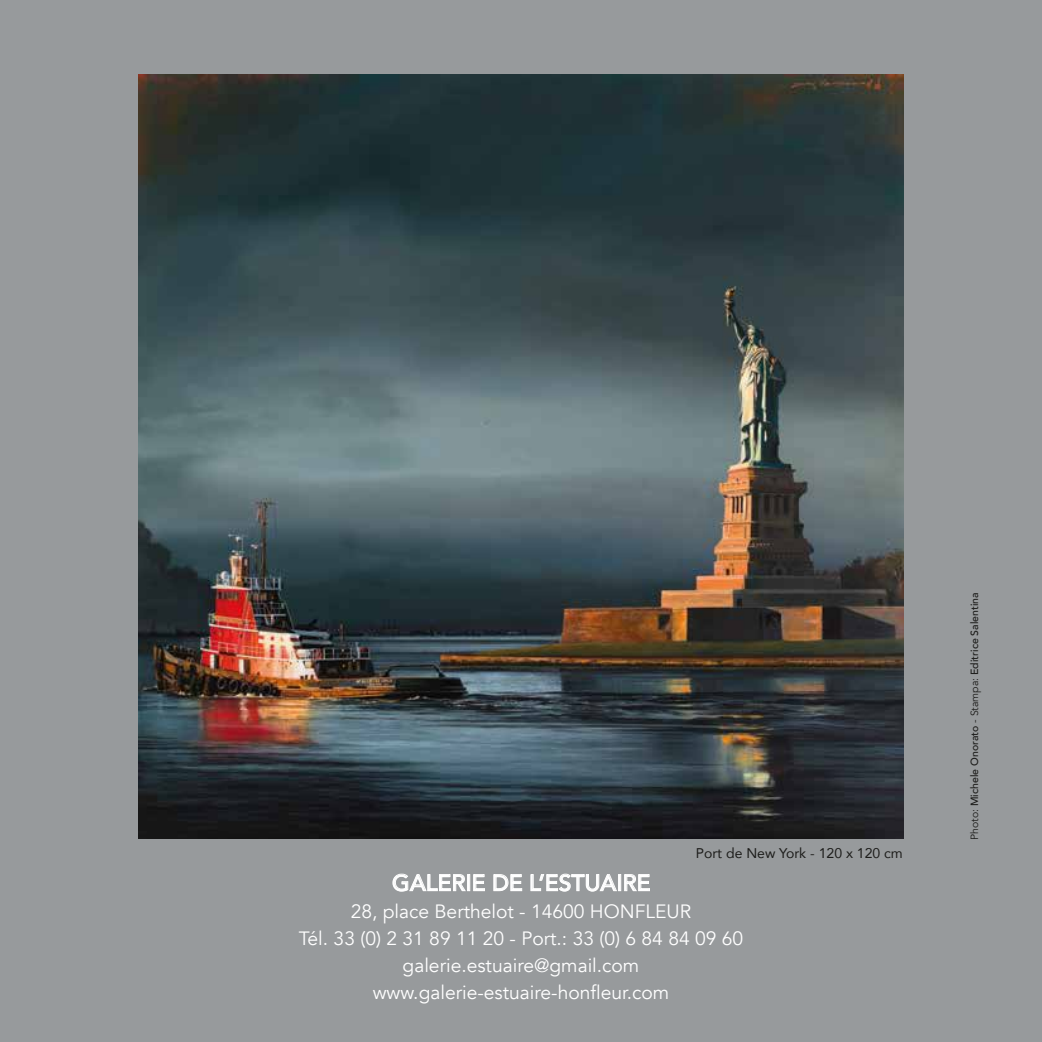
<style>
.page{position:relative;width:1042px;height:1042px;background:#979a9c}
.page>*{position:absolute;margin:0;border:0;box-sizing:border-box;transform-origin:0 0}
.t1{font:500 22.75px "Avenir";color:#fff}
.t2{font:19.25px/26.9px "Avenir";color:#fff;text-align:center}
.t3{font:14px "Avenir";color:#1d1d1b}
.t4{font:500 10.5px "Avenir";color:#1d1d1b}
.s1{font-weight:400}
</style>
<div class="page">
<img style="left:138px;top:74px;width:766px;height:765px">
<svg style="left:392px;top:873px;width:74px;height:19px"></svg>
<div style="left:467px;top:874px;width:3px;height:17px;border:1px solid #fff"></div>
<svg style="left:473px;top:874px;width:12px;height:17px"></svg>
<svg style="left:493px;top:874px;width:29px;height:17px"></svg>
<svg style="left:530px;top:873px;width:87px;height:19px"></svg>
<div style="left:618px;top:874px;width:3px;height:17px;border:1px solid #fff"></div>
<svg style="left:624px;top:874px;width:26px;height:17px"></svg>
<p class="t3" style="left:696px;top:841px;width:209px">Port de New York - 120 x 120 cm</p>
<p class="t1" style="left:392px;top:863px;width:260px">GALERIE DE L’ESTUAIRE</p>
<p class="t2" style="left:299px;top:898px;width:446px">28, place Berthelot - 14600 HONFLEUR<br>Tél. 33 (0) 2 31 89 11 20 - Port.: 33 (0) 6 84 84 09 60 galerie.estuaire@gmail.com www.galerie-estuaire-honfleur.com</p>
<p class="t4" style="left:965px;top:840px;width:249px;rotate:-90deg"><span class="s1">Photo:</span> Michele Onorato <span class="s1">- Stampa:</span> Editrice Salentina</p>
</div>
